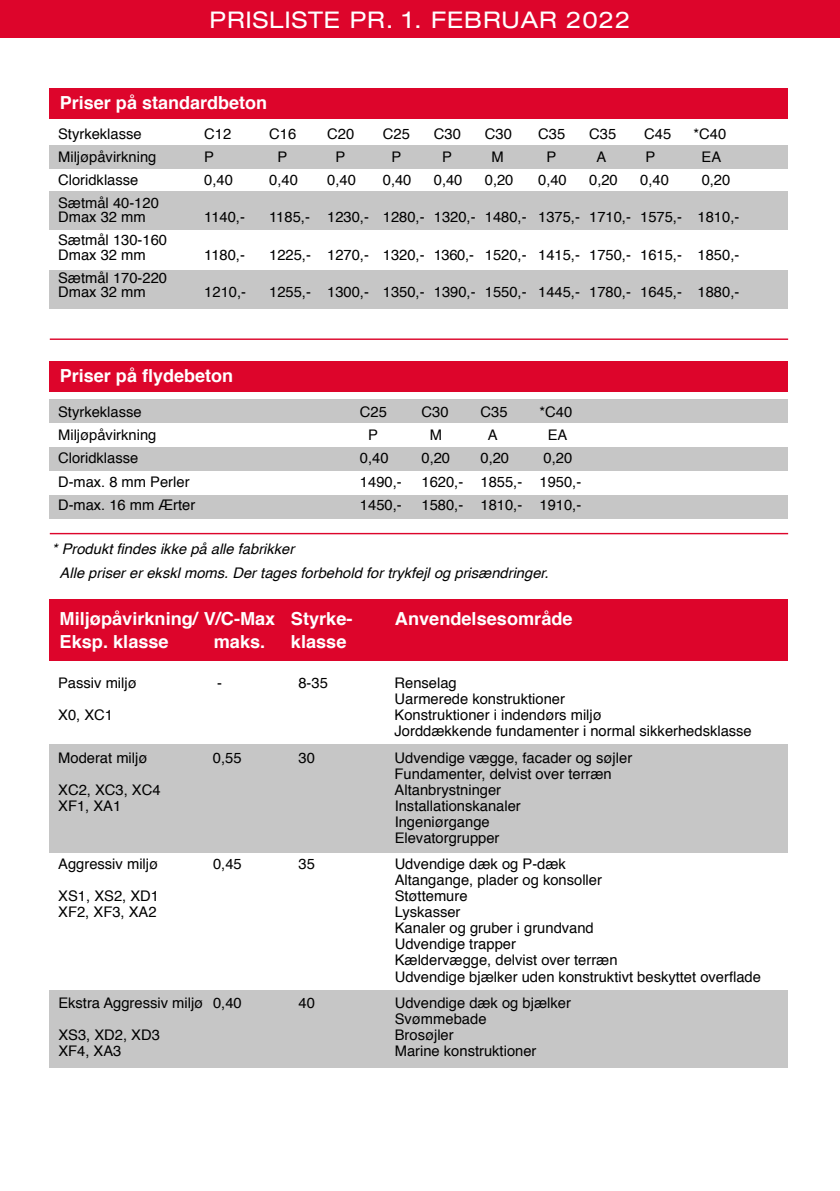
<style>
.page{position:relative;width:840px;height:1191px;background:#fff}
.page>*{position:absolute;margin:0;border:0;box-sizing:border-box;transform-origin:0 0}
.t1{font:expanded 23px "Helvetica Neue LT Std";letter-spacing:.04em;color:#fff}
.t2{font:700 18px "Helvetica";color:#fff}
.t3{font:14.6px/16px "Helvetica";color:#000}
.t4{font:italic 14.6px "Helvetica";color:#000}
</style>
<div class="page">
<div style="left:50px;top:599px;width:737px;height:62px;background:#dd052b"></div>
<div style="left:50px;top:744px;width:737px;height:109px;background:#c6c6c6"></div>
<div style="left:50px;top:989px;width:737px;height:78px;background:#c6c6c6"></div>
<div style="left:50px;top:88px;width:737px;height:31px;background:#dd052b"></div>
<div style="left:50px;top:145px;width:737px;height:24px;background:#c6c6c6"></div>
<div style="left:50px;top:192px;width:737px;height:38px;background:#c6c6c6"></div>
<div style="left:50px;top:270px;width:737px;height:38px;background:#c6c6c6"></div>
<hr style="left:50px;top:338px;width:737px;height:2px;background:#dd052b">
<hr style="left:50px;top:533px;width:737px;height:1px;background:#dd052b">
<div style="left:50px;top:361px;width:737px;height:31px;background:#dd052b"></div>
<div style="left:50px;top:399px;width:737px;height:24px;background:#c6c6c6"></div>
<div style="left:50px;top:447px;width:737px;height:24px;background:#c6c6c6"></div>
<div style="left:50px;top:495px;width:737px;height:24px;background:#c6c6c6"></div>
<div style="left:0;top:0;width:839px;height:38px;background:#dd052b"></div>
<h1 class="t1" style="left:209px;top:6px;width:422px">PRISLISTE PR. 1. FEBRUAR 2022</h1>
<p class="t2" style="left:60px;top:88px;width:209px">Priser på standardbeton</p>
<p class="t3" style="left:58px;top:126px;width:85px">Styrkeklasse</p>
<p class="t3" style="left:204px;top:126px;width:29px">C12</p>
<p class="t3" style="left:269px;top:126px;width:29px">C16</p>
<p class="t3" style="left:327px;top:126px;width:29px">C20</p>
<p class="t3" style="left:382px;top:126px;width:29px">C25</p>
<p class="t3" style="left:433px;top:126px;width:29px">C30</p>
<p class="t3" style="left:484px;top:126px;width:29px">C30</p>
<p class="t3" style="left:538px;top:126px;width:29px">C35</p>
<p class="t3" style="left:589px;top:126px;width:29px">C35</p>
<p class="t3" style="left:644px;top:126px;width:29px">C45</p>
<p class="t3" style="left:693px;top:126px;width:34px">*C40</p>
<p class="t3" style="left:58px;top:149px;width:100px">Miljøpåvirkning</p>
<p class="t3" style="left:204px;top:149px;width:11px">P</p>
<p class="t3" style="left:277px;top:149px;width:11px">P</p>
<p class="t3" style="left:335px;top:149px;width:11px">P</p>
<p class="t3" style="left:391px;top:149px;width:11px">P</p>
<p class="t3" style="left:442px;top:149px;width:11px">P</p>
<p class="t3" style="left:491px;top:149px;width:14px">M</p>
<p class="t3" style="left:546px;top:149px;width:11px">P</p>
<p class="t3" style="left:596px;top:149px;width:11px">A</p>
<p class="t3" style="left:645px;top:149px;width:11px">P</p>
<p class="t3" style="left:701px;top:149px;width:21px">EA</p>
<p class="t3" style="left:58px;top:172px;width:82px">Cloridklasse</p>
<p class="t3" style="left:204px;top:172px;width:30px">0,40</p>
<p class="t3" style="left:269px;top:172px;width:30px">0,40</p>
<p class="t3" style="left:327px;top:172px;width:30px">0,40</p>
<p class="t3" style="left:382px;top:172px;width:30px">0,40</p>
<p class="t3" style="left:433px;top:172px;width:30px">0,40</p>
<p class="t3" style="left:484px;top:172px;width:30px">0,20</p>
<p class="t3" style="left:538px;top:172px;width:30px">0,40</p>
<p class="t3" style="left:589px;top:172px;width:30px">0,20</p>
<p class="t3" style="left:639px;top:172px;width:30px">0,40</p>
<p class="t3" style="left:701px;top:172px;width:30px">0,20</p>
<p class="t3" style="left:58px;top:196px;width:102px;line-height:14.2px">Sætmål 40-120<br>Dmax 32 mm</p>
<p class="t3" style="left:204px;top:209px;width:42px">1140,-</p>
<p class="t3" style="left:269px;top:209px;width:471px">1185,- 1230,- 1280,- 1320,- 1480,- 1375,- 1710,- 1575,- 1810,-</p>
<p class="t3" style="left:58px;top:233px;width:110px;line-height:14.2px">Sætmål 130-160<br>Dmax 32 mm</p>
<p class="t3" style="left:58px;top:271px;width:110px;line-height:14.2px">Sætmål 170-220<br>Dmax 32 mm</p>
<p class="t3" style="left:204px;top:247px;width:42px">1180,-</p>
<p class="t3" style="left:269px;top:247px;width:471px">1225,- 1270,- 1320,- 1360,- 1520,- 1415,- 1750,- 1615,- 1850,-</p>
<p class="t3" style="left:204px;top:284px;width:43px">1210,-</p>
<p class="t3" style="left:269px;top:284px;width:471px">1255,- 1300,- 1350,- 1390,- 1550,- 1445,- 1780,- 1645,- 1880,-</p>
<p class="t2" style="left:60px;top:361px;width:175px">Priser på flydebeton</p>
<p class="t3" style="left:58px;top:404px;width:85px">Styrkeklasse</p>
<p class="t3" style="left:360px;top:404px;width:29px">C25</p>
<p class="t3" style="left:421px;top:404px;width:29px">C30</p>
<p class="t3" style="left:480px;top:404px;width:29px">C35</p>
<p class="t3" style="left:539px;top:404px;width:34px">*C40</p>
<p class="t3" style="left:58px;top:428px;width:100px">Miljøpåvirkning</p>
<p class="t3" style="left:368px;top:428px;width:11px">P</p>
<p class="t3" style="left:429px;top:428px;width:14px">M</p>
<p class="t3" style="left:487px;top:428px;width:11px">A</p>
<p class="t3" style="left:547px;top:428px;width:21px">EA</p>
<p class="t3" style="left:58px;top:451px;width:82px">Cloridklasse</p>
<p class="t3" style="left:360px;top:451px;width:30px">0,40</p>
<p class="t3" style="left:421px;top:451px;width:30px">0,20</p>
<p class="t3" style="left:480px;top:451px;width:30px">0,20</p>
<p class="t3" style="left:543px;top:451px;width:30px">0,20</p>
<p class="t3" style="left:58px;top:474px;width:133px">D-max. 8 mm Perler</p>
<p class="t3" style="left:360px;top:474px;width:43px">1490,-</p>
<p class="t3" style="left:421px;top:474px;width:161px">1620,- 1855,- 1950,-</p>
<p class="t3" style="left:58px;top:497px;width:139px">D-max. 16 mm Ærter</p>
<p class="t3" style="left:360px;top:497px;width:43px">1450,-</p>
<p class="t3" style="left:421px;top:497px;width:161px">1580,- 1810,- 1910,-</p>
<p class="t4" style="left:52px;top:538px;width:244px">* Produkt findes ikke på alle fabrikker</p>
<p class="t4" style="left:60px;top:561px;width:490px">Alle priser er ekskl moms. Der tages forbehold for trykfejl og prisændringer.</p>
<p class="t2" style="left:60px;top:604px;width:294px">Miljøpåvirkning/ V/C-Max Styrke-</p>
<p class="t2" style="left:394px;top:604px;width:179px">Anvendelsesområde</p>
<p class="t2" style="left:60px;top:627px;width:111px">Eksp. klasse</p>
<p class="t2" style="left:214px;top:627px;width:53px">maks.</p>
<p class="t2" style="left:291px;top:627px;width:57px">klasse</p>
<p class="t3" style="left:58px;top:675px;width:80px">Passiv miljø</p>
<p class="t3" style="left:217px;top:675px;width:6px">-</p>
<p class="t3" style="left:298px;top:675px;width:31px">8-35</p>
<p class="t3" style="left:394px;top:675px;width:172px">Renselag<br>Uarmerede konstruktioner</p>
<p class="t3" style="left:58px;top:707px;width:56px">X0, XC1</p>
<p class="t3" style="left:394px;top:707px;width:358px">Konstruktioner i indendørs miljø<br>Jorddækkende fundamenter i normal sikkerhedsklasse</p>
<p class="t3" style="left:58px;top:750px;width:91px">Moderat miljø</p>
<p class="t3" style="left:213px;top:750px;width:30px">0,55</p>
<p class="t3" style="left:298px;top:750px;width:18px">30</p>
<p class="t3" style="left:394px;top:750px;width:239px">Udvendige vægge, facader og søjler<br>Fundamenter, delvist over terræn</p>
<p class="t3" style="left:58px;top:782px;width:104px">XC2, XC3, XC4</p>
<p class="t3" style="left:394px;top:782px;width:108px">Altanbrystninger</p>
<p class="t3" style="left:58px;top:798px;width:65px">XF1, XA1</p>
<p class="t3" style="left:394px;top:798px;width:128px">Installationskanaler<br>Ingeniørgange<br>Elevatorgrupper</p>
<p class="t3" style="left:58px;top:856px;width:101px">Aggressiv miljø</p>
<p class="t3" style="left:213px;top:856px;width:30px">0,45</p>
<p class="t3" style="left:298px;top:856px;width:18px">35</p>
<p class="t3" style="left:394px;top:856px;width:209px">Udvendige dæk og P-dæk<br>Altangange, plader og konsoller</p>
<p class="t3" style="left:58px;top:888px;width:102px">XS1, XS2, XD1</p>
<p class="t3" style="left:394px;top:888px;width:74px">Støttemure</p>
<p class="t3" style="left:58px;top:904px;width:100px">XF2, XF3, XA2</p>
<p class="t3" style="left:394px;top:904px;width:367px">Lyskasser<br>Kanaler og gruber i grundvand<br>Udvendige trapper<br>Kældervægge, delvist over terræn<br>Udvendige bjælker uden konstruktivt beskyttet overflade</p>
<p class="t3" style="left:58px;top:995px;width:185px">Ekstra Aggressiv miljø 0,40</p>
<p class="t3" style="left:298px;top:995px;width:18px">40</p>
<p class="t3" style="left:394px;top:995px;width:177px">Udvendige dæk og bjælker<br>Svømmebade</p>
<p class="t3" style="left:58px;top:1027px;width:103px">XS3, XD2, XD3</p>
<p class="t3" style="left:394px;top:1027px;width:60px">Brosøjler</p>
<p class="t3" style="left:58px;top:1043px;width:65px">XF4, XA3</p>
<p class="t3" style="left:394px;top:1043px;width:143px">Marine konstruktioner</p>
</div>
